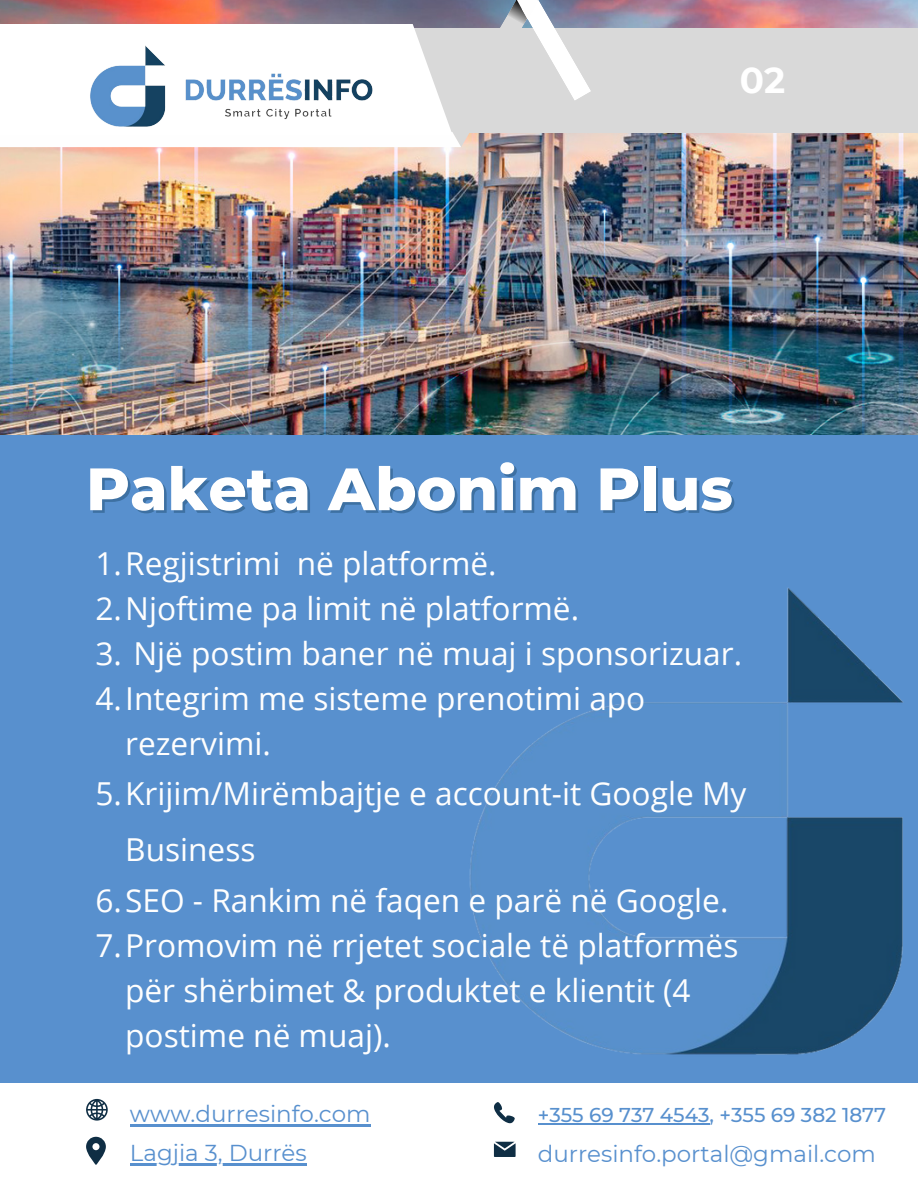
<style>
.page{position:relative;width:918px;height:1188px;background:#5890ce}
.page>*{position:absolute;margin:0;border:0;box-sizing:border-box;transform-origin:0 0}
.t1{font:800 59.7px "Montserrat";color:#fff}
.t2{font:700 35.85px "Montserrat";color:#fff}
.t3{font:31.65px/45px "Open Sans";color:#fefefe}
.t4{font:22.95px "Montserrat";color:#5890ce}
.t5{font:500 19.95px "Montserrat";color:#5890ce}
</style>
<div class="page">
<img style="left:0;top:0;width:918px;height:435px">
<div style="left:392px;top:28px;width:526px;height:105px;background:#d9d9d9"></div>
<svg style="left:0;top:0;width:591px;height:147px"></svg>
<svg style="left:0;top:24px;width:453px;height:111px;background:#f9f9f9"></svg>
<img style="left:80px;top:34px;width:312px;height:102px">
<div style="left:0;top:1083px;width:918px;height:105px;background:#fff"></div>
<img style="left:469px;top:588px;width:434px;height:467px">
<svg style="left:86px;top:1099px;width:21px;height:21px"></svg>
<svg style="left:86px;top:1137px;width:20px;height:28px"></svg>
<svg style="left:494px;top:1142px;width:21px;height:15px"></svg>
<svg style="left:494px;top:1102px;width:21px;height:21px"></svg>
<hr style="left:130px;top:1125px;width:241px;height:2px;background:#5890ce">
<hr style="left:538px;top:1123px;width:172px;height:1px;background:#5890ce">
<hr style="left:130px;top:1164px;width:177px;height:2px;background:#5890ce">
<p class="t2" style="left:740px;top:58px;width:47px">02</p>
<p class="t1" style="left:86px;top:452px;width:648px">Paketa Abonim Plus</p>
<p class="t3" style="left:96px;top:540px;width:403px">1.Regjistrimi në platformë.</p>
<p class="t3" style="left:96px;top:585px;width:485px">2.Njoftime pa limit në platformë.</p>
<p class="t3" style="left:96px;top:630px;width:648px">3. Një postim baner në muaj i sponsorizuar.</p>
<p class="t3" style="left:125px;top:675px;width:522px;text-indent:-30px">4.Integrim me sisteme prenotimi apo rezervimi.</p>
<p class="t3" style="left:125px;top:765px;width:623px;line-height:56.2px;text-indent:-30px">5.Krijim/Mirëmbajtje e account-it Google My<br>Business</p>
<p class="t3" style="left:96px;top:877px;width:634px">6.SEO - Rankim në faqen e parë në Google.</p>
<p class="t3" style="left:125px;top:922px;width:615px;text-indent:-30px">7.Promovim në rrjetet sociale të platformës për shërbimet &amp; produktet e klientit (4 postime në muaj).</p>
<p class="t4" style="left:130px;top:1100px;width:242px">www.durresinfo.com</p>
<p class="t5" style="left:538px;top:1103px;width:350px">+355 69 737 4543, +355 69 382 1877</p>
<p class="t4" style="left:130px;top:1139px;width:178px">Lagjia 3, Durrës</p>
<p class="t4" style="left:538px;top:1140px;width:340px">durresinfo.portal@gmail.com</p>
</div>
